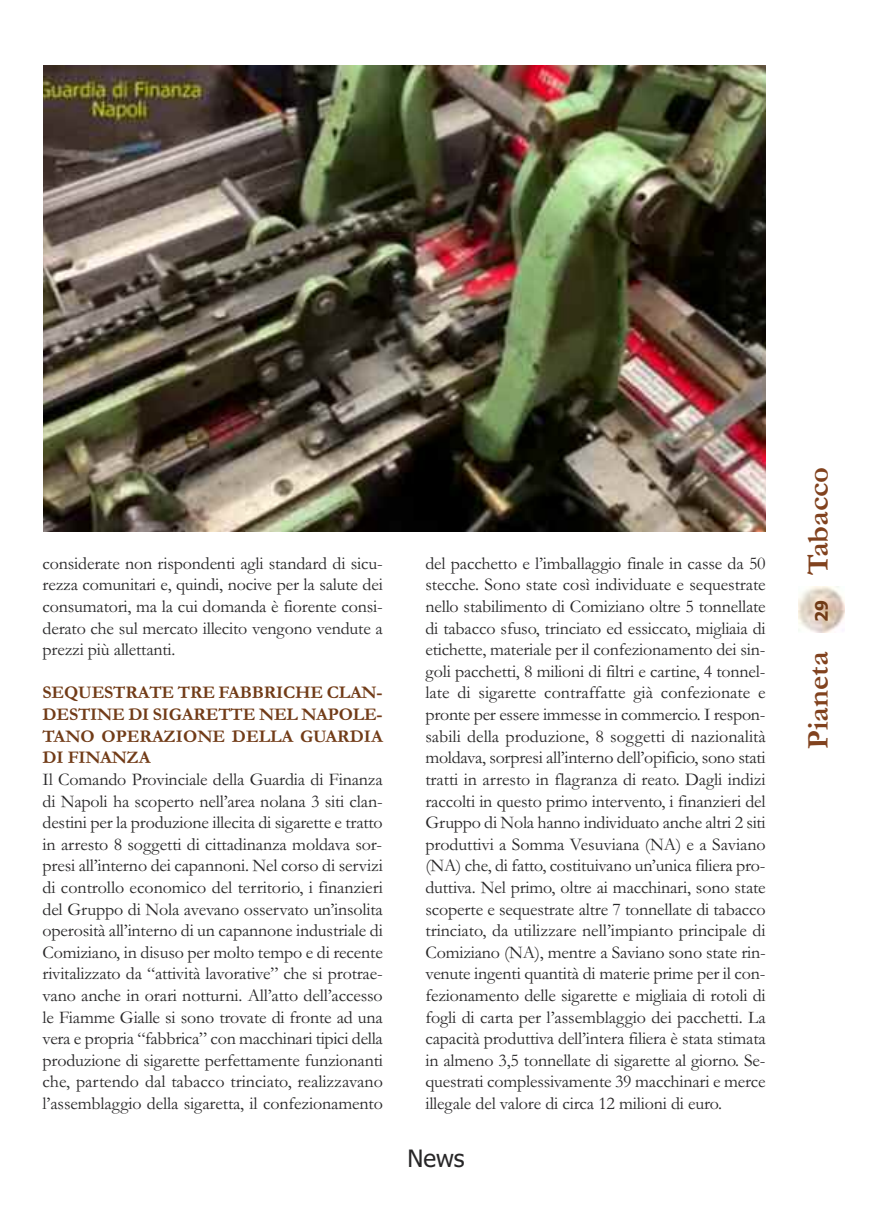
<style>
.page{position:relative;width:872px;height:1212px;background:#fff}
.page>*{position:absolute;margin:0;border:0;box-sizing:border-box;transform-origin:0 0}
.t1{font:700 30.6px "Garamond";color:#81421e}
.t2{font:24px "Tahoma";color:#272627}
.t3{font:18px/21.6px "Garamond";letter-spacing:-.01em;color:#272627;text-align:justify}
.t4{font:700 18px/21.6px "Garamond";letter-spacing:-.005em;color:#713b17;text-align:justify}
.t5{font:700 17.25px "Tahoma";color:#713b17}
</style>
<div class="page">
<img style="left:798px;top:586px;width:46px;height:46px">
<img style="left:44px;top:66px;width:721px;height:465px">
<p class="t3" style="left:43px;top:552px;width:342px">considerate non rispondenti agli standard di sicu&shy;rezza comunitari e, quindi, nocive per la salute dei consumatori, ma la cui domanda è fiorente consi&shy;derato che sul mercato illecito vengono vendute a prezzi più allettanti.</p>
<p class="t4" style="left:43px;top:681px;width:342px">SEQUESTRATE TRE FABBRICHE CLAN-DESTINE DI SIGARETTE NEL NAPOLE-TANO OPERAZIONE DELLA GUARDIA DI FINANZA</p>
<p class="t3" style="left:43px;top:768px;width:342px">Il Comando Provinciale della Guardia di Finanza di Napoli ha scoperto nell’area nolana 3 siti clan&shy;destini per la produzione illecita di sigarette e tratto in arresto 8 soggetti di cittadinanza moldava sor&shy;presi all’interno dei capannoni. Nel corso di servizi di controllo economico del territorio, i finanzieri del Gruppo di Nola avevano osservato un’insolita operosità all’interno di un capannone industriale di Comiziano, in disuso per molto tempo e di recente rivitalizzato da “attività lavorative” che si protrae&shy;vano anche in orari notturni. All’atto dell’accesso le Fiamme Gialle si sono trovate di fronte ad una vera e propria “fabbrica” con macchinari tipici della produzione di sigarette perfettamente funzionanti che, partendo dal tabacco trinciato, realizzavano l’assemblaggio della sigaretta, il confezionamento</p>
<p class="t3" style="left:425px;top:552px;width:342px">del pacchetto e l’imballaggio finale in casse da 50 stecche. Sono state così individuate e sequestrate nello stabilimento di Comiziano oltre 5 tonnellate di tabacco sfuso, trinciato ed essiccato, migliaia di etichette, materiale per il confezionamento dei sin&shy;goli pacchetti, 8 milioni di filtri e cartine, 4 tonnel&shy;late di sigarette contraffatte già confezionate e pronte per essere immesse in commercio. I respon&shy;sabili della produzione, 8 soggetti di nazionalità moldava, sorpresi all’interno dell’opificio, sono stati tratti in arresto in flagranza di reato. Dagli indizi raccolti in questo primo intervento, i finanzieri del Gruppo di Nola hanno individuato anche altri 2 siti produttivi a Somma Vesuviana (NA) e a Saviano (NA) che, di fatto, costituivano un’unica filiera pro&shy;duttiva. Nel primo, oltre ai macchinari, sono state scoperte e sequestrate altre 7 tonnellate di tabacco trinciato, da utilizzare nell’impianto principale di Comiziano (NA), mentre a Saviano sono state rin&shy;venute ingenti quantità di materie prime per il con&shy;fezionamento delle sigarette e migliaia di rotoli di fogli di carta per l’assemblaggio dei pacchetti. La capacità produttiva dell’intera filiera è stata stimata in almeno 3,5 tonnellate di sigarette al giorno. Se&shy;questrati complessivamente 39 macchinari e merce illegale del valore di circa 12 milioni di euro.</p>
<h2 class="t2" style="left:407px;top:1144px;width:59px">News</h2>
<h1 class="t1" style="left:799px;top:575px;width:110px;rotate:-90deg">Tabacco</h1>
<p class="t5" style="left:811px;top:622px;width:24px;rotate:-90deg">29</p>
<h1 class="t1" style="left:799px;top:749px;width:99px;rotate:-90deg">Pianeta</h1>
</div>
